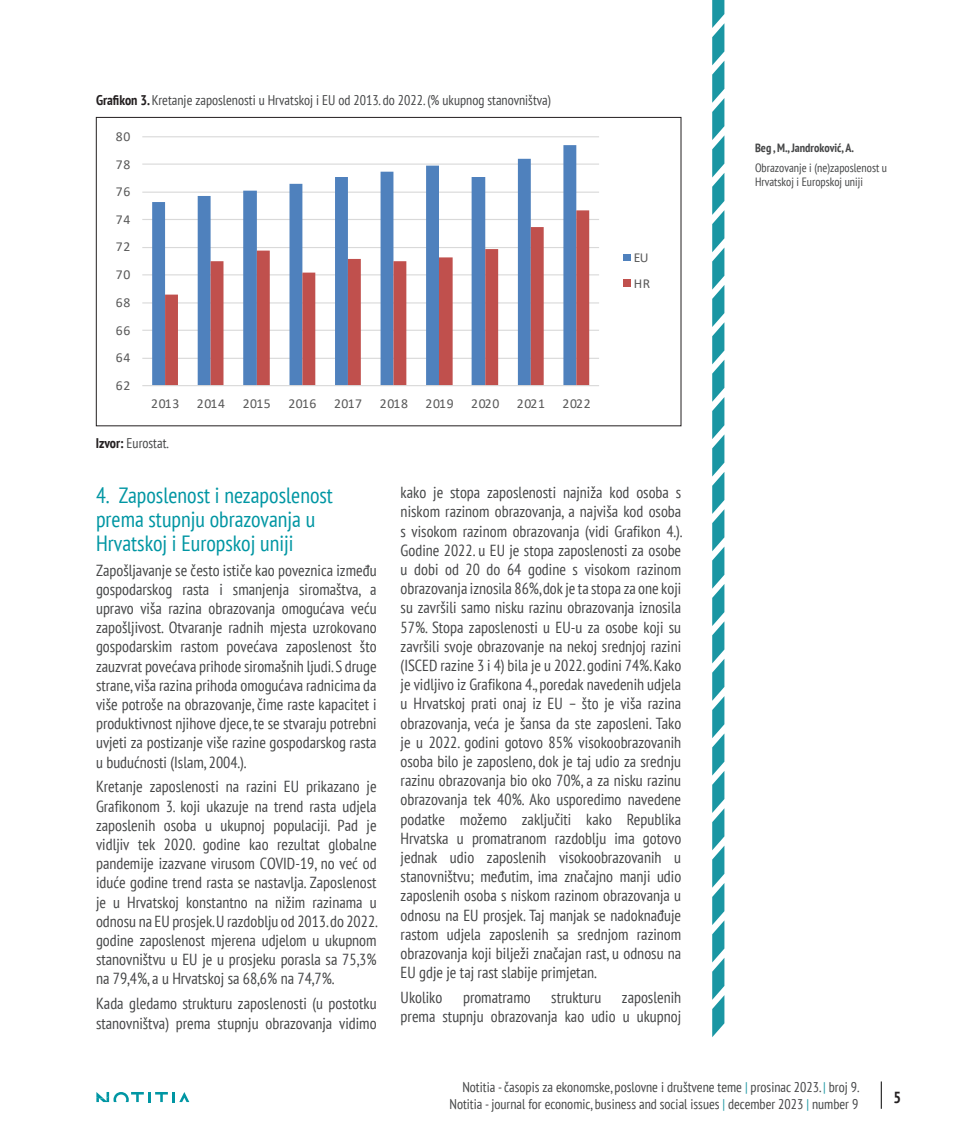
<style>
.page{position:relative;width:964px;height:1134px;background:#fff}
.page>*{position:absolute;margin:0;border:0;box-sizing:border-box;transform-origin:0 0}
.članak_naslov_HRV{font:condensed 22px/24px "PT Sans";color:#0096a3}
.Body_text_HRV{font:condensed 16px/19.2px "PT Sans";color:#454647;text-align:justify}
.t1{font:700 condensed 16px "PT Sans";color:#231f20}
.t2{font:condensed 14px/16.8px "PT Sans";color:#454647;text-align:right}
.t3{font:13.6px/25.8px "Calibri";letter-spacing:.05em;color:#595959}
.t4{font:condensed 12px/14.4px "PT Sans";color:#454647}
.t5{font:700 condensed 12px "PT Sans";color:#454647}
.s1{font-weight:700;color:#231f20}
.s2{color:#1a96a3}
</style>
<div class="page">
<svg style="left:712px;top:0;width:12px;height:1037px"></svg>
<svg style="left:881px;top:1081px;width:1px;height:28px"></svg>
<svg style="left:96px;top:1092px;width:93px;height:10px"></svg>
<svg style="left:142px;top:136px;width:489px;height:250px"></svg>
<p class="t2" style="left:96px;top:91px;width:456px"><span class="s1">Grafikon 3.</span> Kretanje zaposlenosti u Hrvatskoj i EU od 2013. do 2022. (% ukupnog stanovništva)</p>
<p class="t3" style="left:116px;top:123px;width:16px">80</p>
<p class="t3" style="left:116px;top:151px;width:16px">78</p>
<p class="t3" style="left:116px;top:178px;width:16px">76</p>
<p class="t3" style="left:116px;top:206px;width:16px">74</p>
<p class="t3" style="left:116px;top:234px;width:16px">72</p>
<p class="t3" style="left:116px;top:262px;width:16px">70</p>
<p class="t3" style="left:116px;top:289px;width:16px">68</p>
<p class="t3" style="left:116px;top:317px;width:16px">66</p>
<p class="t3" style="left:116px;top:344px;width:16px">64</p>
<p class="t3" style="left:116px;top:372px;width:16px">62</p>
<p class="t3" style="left:151px;top:391px;width:30px">2013</p>
<p class="t3" style="left:197px;top:391px;width:30px">2014</p>
<p class="t3" style="left:243px;top:391px;width:30px">2015</p>
<p class="t3" style="left:288px;top:391px;width:30px">2016</p>
<p class="t3" style="left:334px;top:391px;width:30px">2017</p>
<p class="t3" style="left:380px;top:391px;width:30px">2018</p>
<p class="t3" style="left:425px;top:391px;width:30px">2019</p>
<p class="t3" style="left:471px;top:391px;width:30px">2020</p>
<p class="t3" style="left:517px;top:391px;width:30px">2021</p>
<p class="t3" style="left:562px;top:391px;width:30px">2022</p>
<p class="t2" style="left:96px;top:434px;width:75px"><span class="s1">Izvor:</span> Eurostat.</p>
<p class="t3" style="left:634px;top:244px;width:18px">EU<br>HR</p>
<p class="članak_naslov_HRV" style="left:96px;top:482px;width:238px">4. Zaposlenost i nezaposlenost prema stupnju obrazovanja u<br>Hrvatskoj i Europskoj uniji</p>
<p class="Body_text_HRV" style="left:96px;top:560px;width:282px">Zapošljavanje se često ističe kao poveznica između gospodarskog rasta i smanjenja siromaštva, a upravo viša razina obrazovanja omogućava veću zapošljivost. Otvaranje radnih mjesta uzrokovano gospodarskim rastom povećava zaposlenost što zauzvrat povećava prihode siromašnih ljudi. S druge strane, viša razina prihoda omogućava radnicima da više potroše na obrazovanje, čime raste kapacitet i produktivnost njihove djece, te se stvaraju potrebni uvjeti za postizanje više razine gospodarskog rasta u budućnosti (Islam, 2004.).</p>
<p class="Body_text_HRV" style="left:96px;top:777px;width:283px">Kretanje zaposlenosti na razini EU prikazano je Grafikonom 3. koji ukazuje na trend rasta udjela zaposlenih osoba u ukupnoj populaciji. Pad je vidljiv tek 2020. godine kao rezultat globalne pandemije izazvane virusom COVID-19, no već od iduće godine trend rasta se nastavlja. Zaposlenost je u Hrvatskoj konstantno na nižim razinama u odnosu na EU prosjek. U razdoblju od 2013. do 2022. godine zaposlenost mjerena udjelom u ukupnom stanovništvu u EU je u prosjeku porasla sa 75,3% na 79,4%, a u Hrvatskoj sa 68,6% na 74,7%.</p>
<p class="Body_text_HRV" style="left:96px;top:994px;width:282px">Kada gledamo strukturu zaposlenosti (u postotku stanovništva) prema stupnju obrazovanja vidimo</p>
<p class="Body_text_HRV" style="left:401px;top:483px;width:283px">kako je stopa zaposlenosti najniža kod osoba s niskom razinom obrazovanja, a najviša kod osoba s visokom razinom obrazovanja (vidi Grafikon 4.).<br>Godine 2022. u EU je stopa zaposlenosti za osobe u dobi od 20 do 64 godine s visokom razinom obrazovanja iznosila 86%, dok je ta stopa za one koji su završili samo nisku razinu obrazovanja iznosila 57%. Stopa zaposlenosti u EU-u za osobe koji su završili svoje obrazovanje na nekoj srednjoj razini (ISCED razine 3 i 4) bila je u 2022. godini 74%. Kako je vidljivo iz Grafikona 4., poredak navedenih udjela u Hrvatskoj prati onaj iz EU – što je viša razina obrazovanja, veća je šansa da ste zaposleni. Tako je u 2022. godini gotovo 85% visokoobrazovanih osoba bilo je zaposleno, dok je taj udio za srednju razinu obrazovanja bio oko 70%, a za nisku razinu obrazovanja tek 40%. Ako usporedimo navedene podatke možemo zaključiti kako Republika Hrvatska u promatranom razdoblju ima gotovo jednak udio zaposlenih visokoobrazovanih u stanovništvu; međutim, ima značajno manji udio zaposlenih osoba s niskom razinom obrazovanja u odnosu na EU prosjek. Taj manjak se nadoknađuje rastom udjela zaposlenih sa srednjom razinom obrazovanja koji bilježi značajan rast, u odnosu na EU gdje je taj rast slabije primjetan.</p>
<p class="Body_text_HRV" style="left:401px;top:987px;width:43px">Ukoliko</p>
<p class="Body_text_HRV" style="left:463px;top:987px;width:69px">promatramo</p>
<p class="Body_text_HRV" style="left:551px;top:987px;width:52px">strukturu</p>
<p class="Body_text_HRV" style="left:401px;top:987px;width:282px;text-align:right">zaposlenih<br>prema stupnju obrazovanja kao udio u ukupnoj</p>
<p class="t5" style="left:755px;top:139px;width:100px">Beg , M., Jandroković, A.</p>
<p class="t4" style="left:755px;top:160px;width:134px">Obrazovanje i (ne)zaposlenost u<br>Hrvatskoj i Europskoj uniji</p>
<p class="t2" style="left:449px;top:1078px;width:411px">Notitia - časopis za ekonomske, poslovne i društvene teme <span class="s2">|</span> prosinac 2023. <span class="s2">|</span> broj 9.<br>Notitia - journal for economic, business and social issues <span class="s2">|</span> december 2023 <span class="s2">|</span> number 9</p>
<p class="t1" style="left:893px;top:1086px;width:9px">5</p>
</div>
